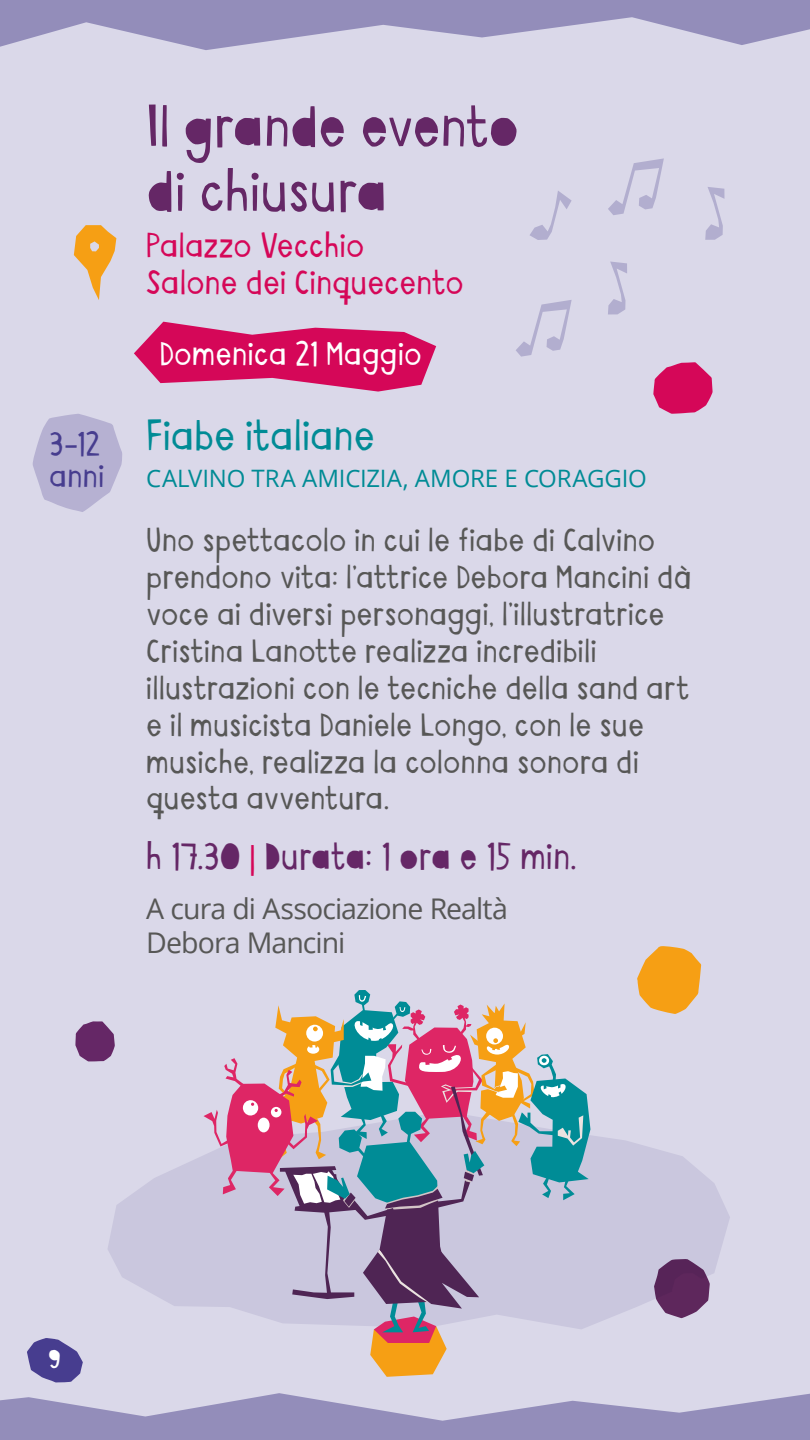
<style>
.page{position:relative;width:810px;height:1440px;background:#dad8e9}
.page>*{position:absolute;margin:0;border:0;box-sizing:border-box;transform-origin:0 0}
.t1{font:900 54px/64.8px "Paper Cuts";letter-spacing:-.01em;color:#652766}
.t2{font:40.5px "Paper Cuts";letter-spacing:-.005em;color:#008b95}
.t3{font:900 35.25px "Paper Cuts";letter-spacing:-.005em;color:#652766}
.t4{font:32.25px/36.8px "Paper Cuts";color:#d50758}
.t5{font:31.28px "Paper Cuts";color:#fff}
.t6{font:30.9px/32.2px "Paper Cuts";letter-spacing:.01em;color:#473d8f}
.t7{font:30.75px/36.9px "Paper Cuts";color:#575756}
.t8{font:28.5px/34.2px "Open Sans";letter-spacing:-.035em;color:#575756}
.t9{font:900 24.75px "Paper Cuts";color:#fff}
.t10{font:24px "Open Sans";letter-spacing:-.01em;color:#008b95}
.s1{color:#d50758}
</style>
<div class="page">
<svg style="left:27px;top:1338px;width:56px;height:45px"></svg>
<svg style="left:0;top:1393px;width:810px;height:47px"></svg>
<svg style="left:0;top:0;width:810px;height:50px;fill:#938dba"></svg>
<svg style="left:33px;top:414px;width:89px;height:98px"></svg>
<svg style="left:637px;top:946px;width:64px;height:68px"></svg>
<svg style="left:75px;top:1021px;width:40px;height:40px"></svg>
<svg style="left:653px;top:362px;width:60px;height:52px"></svg>
<svg style="left:74px;top:225px;width:42px;height:75px"></svg>
<svg style="left:108px;top:1116px;width:622px;height:210px;fill:#cac7de"></svg>
<svg style="left:204px;top:990px;width:386px;height:387px"></svg>
<svg style="left:134px;top:322px;width:302px;height:70px"></svg>
<svg style="left:516px;top:300px;width:56px;height:57px"></svg>
<svg style="left:608px;top:158px;width:56px;height:57px"></svg>
<svg style="left:608px;top:262px;width:19px;height:52px"></svg>
<svg style="left:705px;top:187px;width:19px;height:53px"></svg>
<svg style="left:530px;top:191px;width:42px;height:49px"></svg>
<p class="t6" style="left:49px;top:430px;width:57px">3-12 anni</p>
<h1 class="t1" style="left:146px;top:99px;width:375px">Il grande evento di chiusura</h1>
<p class="t4" style="left:146px;top:230px;width:319px">Palazzo Vecchio<br>Salone dei Cinquecento</p>
<p class="t5" style="left:159px;top:336px;width:264px">Domenica 21 Maggio</p>
<h2 class="t2" style="left:146px;top:412px;width:230px">Fiabe italiane</h2>
<p class="t10" style="left:146px;top:462px;width:502px">CALVINO TRA AMICIZIA, AMORE E CORAGGIO</p>
<p class="t7" style="left:146px;top:524px;width:547px">Uno spettacolo in cui le fiabe di Calvino prendono vita: l’attrice Debora Mancini dà voce ai diversi personaggi, l’illustratrice Cristina Lanotte realizza incredibili illustrazioni con le tecniche della sand art e il musicista Daniele Longo, con le sue musiche, realizza la colonna sonora di questa avventura.</p>
<p class="t3" style="left:146px;top:836px;width:433px">h 17.30 <span class="s1">|</span> Durata: 1 ora e 15 min.</p>
<p class="t8" style="left:146px;top:890px;width:363px">A cura di Associazione Realtà<br>Debora Mancini</p>
<p class="t9" style="left:48px;top:1344px;width:14px">9</p>
</div>
